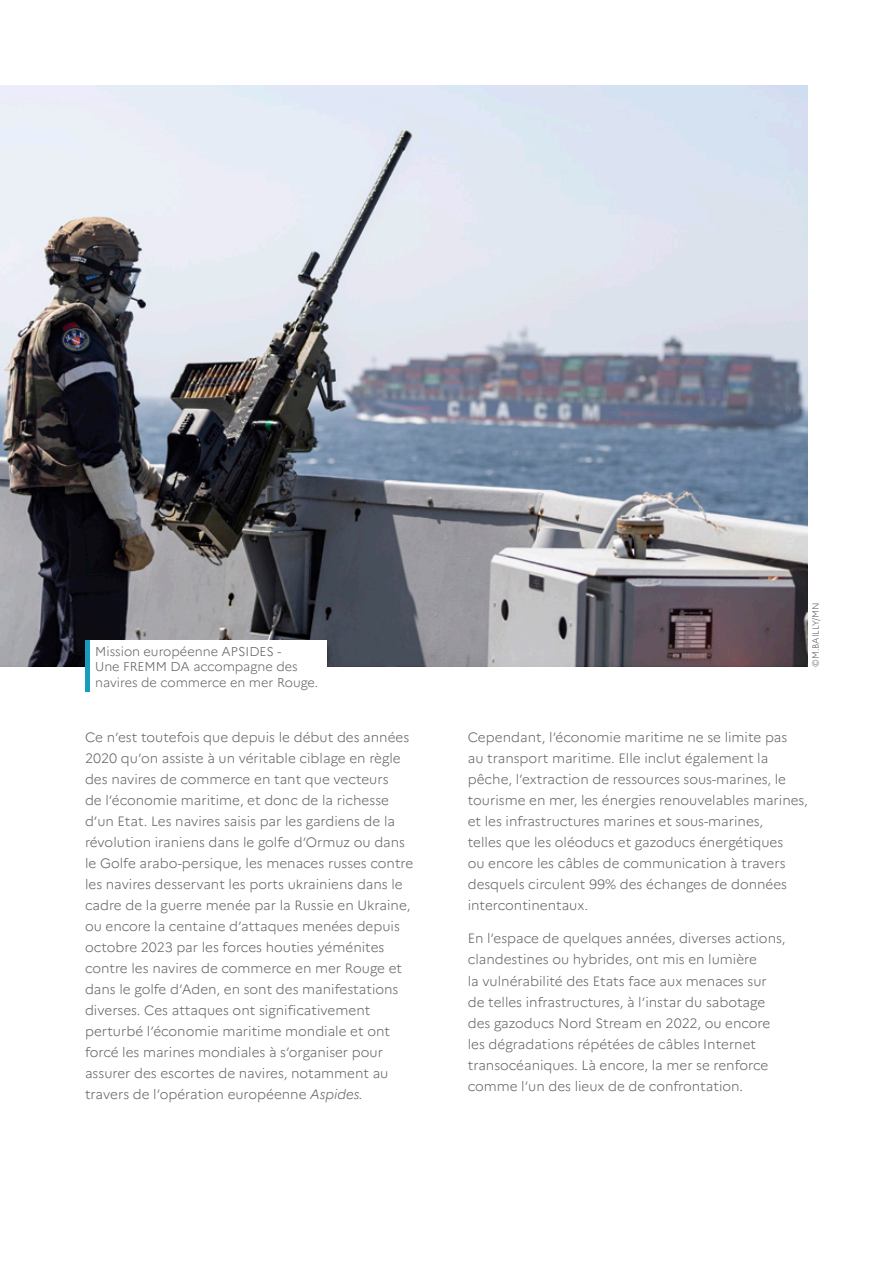
<style>
.page{position:relative;width:893px;height:1263px;background:#fff}
.page>*{position:absolute;margin:0;border:0;box-sizing:border-box;transform-origin:0 0}
.t1{font:300 13.5px/21px "Marianne";color:#636366}
.t2{font:300 12.75px/15.3px "Marianne";color:#636366}
.t3{font:300 9px "Marianne";color:#636366}
.s1{font-style:italic}
</style>
<div class="page">
<img style="left:0;top:85px;width:808px;height:582px">
<div style="left:89px;top:640px;width:238px;height:53px;background:#fff"></div>
<hr style="left:85px;top:640px;width:4px;height:51px;background:#169cbf">
<p class="t2" style="left:95px;top:644px;width:188px">Mission européenne APSIDES -</p>
<p class="t2" style="left:95px;top:659px;width:225px">Une FREMM DA accompagne des navires de commerce en mer Rouge.</p>
<p class="t3" style="left:810px;top:667px;width:66px;rotate:-90deg">©M.BAILLY/MN</p>
<p class="t1" style="left:85px;top:726px;width:330px">Ce n’est toutefois que depuis le début des années 2020 qu’on assiste à un véritable ciblage en règle des navires de commerce en tant que vecteurs<br>de l’économie maritime, et donc de la richesse d’un Etat. Les navires saisis par les gardiens de la révolution iraniens dans le golfe d’Ormuz ou dans le Golfe arabo-persique, les menaces russes contre les navires desservant les ports ukrainiens dans le cadre de la guerre menée par la Russie en Ukraine, ou encore la centaine d’attaques menées depuis octobre 2023 par les forces houties yéménites contre les navires de commerce en mer Rouge et dans le golfe d’Aden, en sont des manifestations diverses. Ces attaques ont significativement perturbé l’économie maritime mondiale et ont forcé les marines mondiales à s’organiser pour assurer des escortes de navires, notamment au travers de l’opération européenne <span class="s1">Aspides.</span></p>
<p class="t1" style="left:468px;top:726px;width:342px">Cependant, l’économie maritime ne se limite pas<br>au transport maritime. Elle inclut également la pêche, l’extraction de ressources sous-marines, le tourisme en mer, les énergies renouvelables marines, et les infrastructures marines et sous-marines,<br>telles que les oléoducs et gazoducs énergétiques<br>ou encore les câbles de communication à travers desquels circulent 99% des échanges de données intercontinentaux.</p>
<p class="t1" style="left:468px;top:928px;width:319px">En l’espace de quelques années, diverses actions, clandestines ou hybrides, ont mis en lumière<br>la vulnérabilité des Etats face aux menaces sur de telles infrastructures, à l’instar du sabotage des gazoducs Nord Stream en 2022, ou encore les dégradations répétées de câbles Internet transocéaniques. Là encore, la mer se renforce comme l’un des lieux de de confrontation.</p>
</div>
